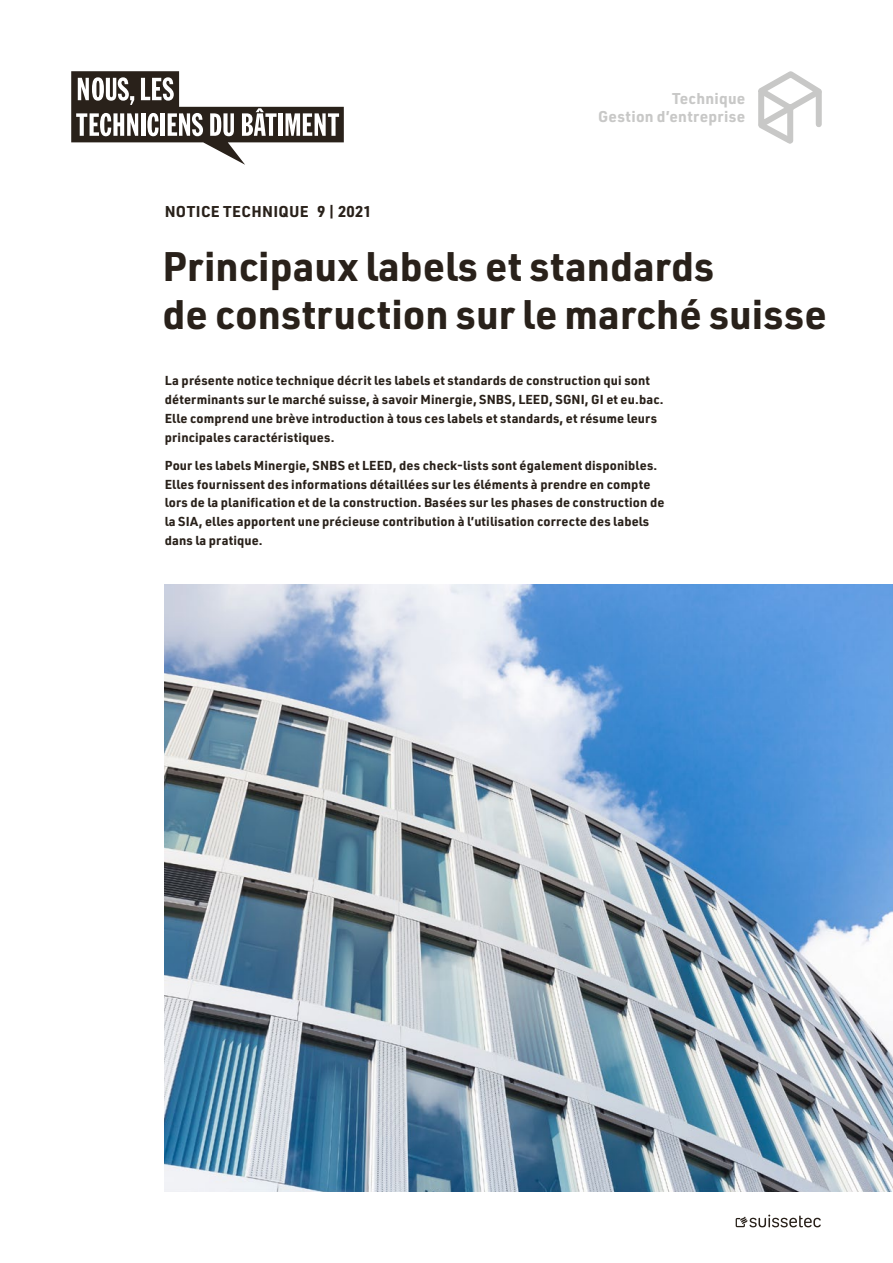
<style>
.page{position:relative;width:893px;height:1263px;background:#fff}
.page>*{position:absolute;margin:0;border:0;box-sizing:border-box;transform-origin:0 0}
.t1{font:700 40.5px/48px "URWDIN";color:#29211a}
.t2{font:700 15.3px/18.8px "URWDIN";letter-spacing:.02em;color:#c8c8c7;text-align:right}
.t3{font:700 15.3px "URWDIN";letter-spacing:.02em;color:#29211a}
.t4{font:700 12.75px/18.8px "URWDIN";letter-spacing:.01em;color:#29211a}
</style>
<div class="page">
<svg style="left:736px;top:1214px;width:85px;height:13px"></svg>
<img style="left:165px;top:585px;width:728px;height:607px">
<svg style="left:758px;top:71px;width:64px;height:73px"></svg>
<svg style="left:71px;top:71px;width:273px;height:94px"></svg>
<p class="t3" style="left:165px;top:201px;width:208px">NOTICE TECHNIQUE 9 | 2021</p>
<p class="t2" style="left:598px;top:88px;width:149px">Technique<br>Gestion d’entreprise</p>
<h1 class="t1" style="left:163px;top:241px;width:665px">Principaux labels et standards<br>de construction sur le marché suisse</h1>
<p class="t4" style="left:165px;top:371px;width:500px">La présente notice technique décrit les labels et standards de construction qui sont déterminants sur le marché suisse, à savoir Minergie, SNBS, LEED, SGNI, GI et eu.bac.<br>Elle comprend une brève introduction à tous ces labels et standards, et résume leurs principales caractéristiques.</p>
<p class="t4" style="left:165px;top:455px;width:501px">Pour les labels Minergie, SNBS et LEED, des check-lists sont également disponibles.<br>Elles fournissent des informations détaillées sur les éléments à prendre en compte lors de la planification et de la construction. Basées sur les phases de construction de la SIA, elles apportent une précieuse contribution à l’utilisation correcte des labels dans la pratique.</p>
</div>
